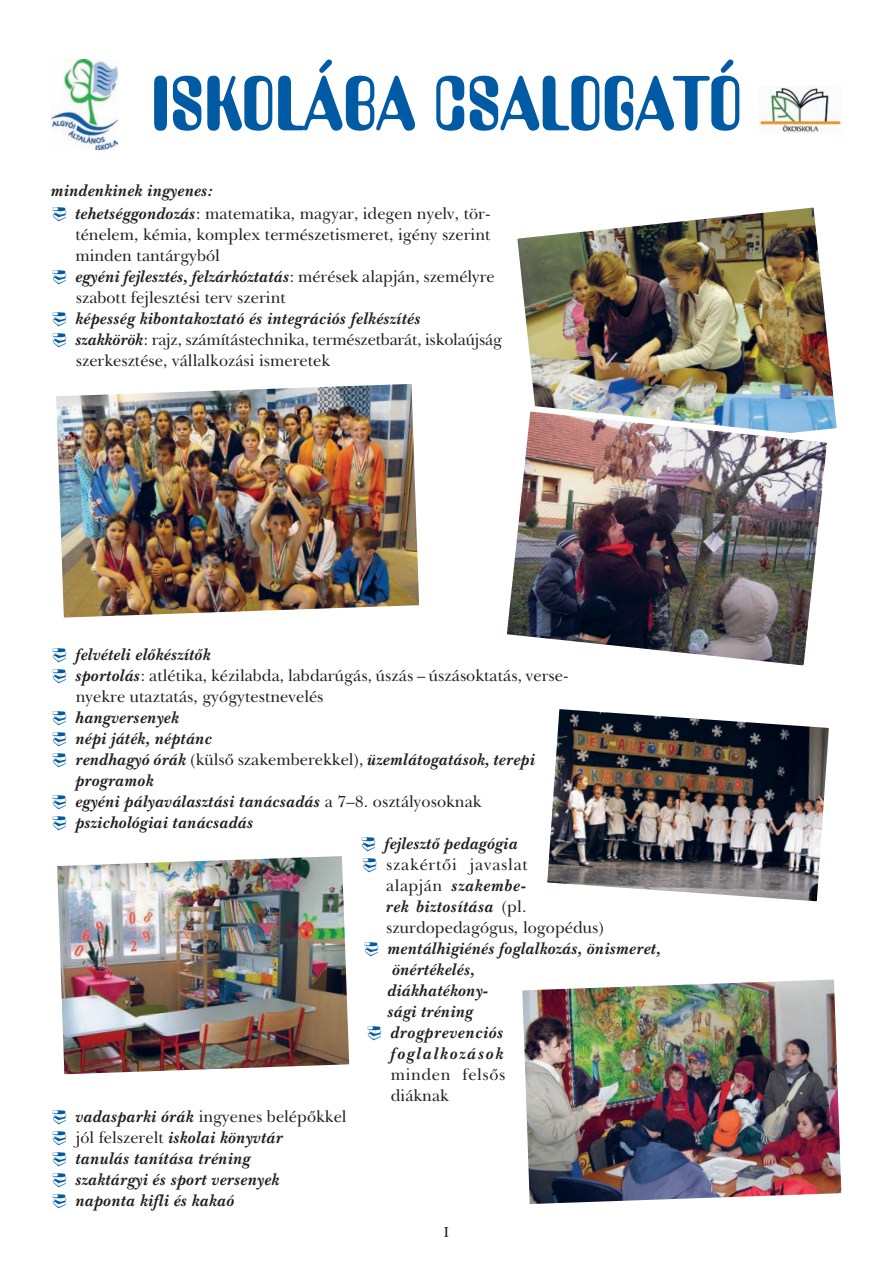
<style>
.page{position:relative;width:893px;height:1263px;background:#fff}
.page>*{position:absolute;margin:0;border:0;box-sizing:border-box;transform-origin:0 0}
.t1{font:75px "Hu Amelia Regular";color:#015aa4}
.t2{font:italic 16.5px/21px "Hu New Bskvll BT Bold";color:#231f20}
.t3{font:16.5px/21px "Hu New Bskvll BT Roman";color:#231f20}
.t4{font:16.5px/21px "Hu New Bskvll BT Roman";letter-spacing:.035em;color:#231f20}
.t5{font:16.5px "Hu New Bskvll BT Roman";letter-spacing:.045em;color:#231f20}
.t6{font:15px "Hu New Bskvll BT Roman";color:#231f20}
.s1{font-family:"Hu New Bskvll BT Bold";font-style:italic}
.s2{font-family:"Hu New Bskvll BT Roman";font-style:normal}
</style>
<div class="page">
<img style="left:517px;top:207px;width:317px;height:195px">
<img style="left:56px;top:384px;width:364px;height:234px">
<img style="left:51px;top:60px;width:67px;height:89px">
<img style="left:759px;top:87px;width:83px;height:45px">
<img style="left:57px;top:856px;width:293px;height:219px">
<img style="left:507px;top:402px;width:330px;height:264px">
<img style="left:547px;top:709px;width:282px;height:193px">
<img style="left:522px;top:979px;width:320px;height:225px">
<h1 class="t1" style="left:151px;top:60px;width:592px">ISKOLÁBA CSALOGATÓ</h1>
<p class="t2" style="left:51px;top:180px;width:164px">mindenkinek ingyenes:</p>
<p class="t3" style="left:75px;top:203px;width:417px;text-align:justify"><span class="s1">tehetséggondozás</span>: matematika, magyar, idegen nyelv, tör&shy;ténelem, kémia, komplex természetismeret, igény szerint minden tantárgyból</p>
<p class="t2" style="left:76px;top:266px;width:421px">egyéni fejlesztés, felzárkóztatás<span class="s2">: mérések alapján, személyre</span></p>
<p class="t3" style="left:76px;top:287px;width:212px">szabott fejlesztési terv szerint</p>
<p class="t2" style="left:76px;top:308px;width:347px">képesség kibontakoztató és integrációs felkészítés</p>
<p class="t3" style="left:76px;top:329px;width:428px"><span class="s1">szakkörök</span>: rajz, számítástechnika, természetbarát, iskolaújság szerkesztése, vállalkozási ismeretek</p>
<p class="t2" style="left:76px;top:644px;width:137px">felvételi elôkészítôk</p>
<p class="t3" style="left:76px;top:665px;width:494px"><span class="s1">sportolás</span>: atlétika, kézilabda, labdarúgás, úszás – úszásoktatás, verse&shy;nyekre utaztatás, gyógytestnevelés</p>
<p class="t2" style="left:76px;top:707px;width:105px">hangversenyek</p>
<p class="t2" style="left:76px;top:728px;width:138px">népi játék, néptánc</p>
<p class="t2" style="left:76px;top:749px;width:461px">rendhagyó órák <span class="s2">(külsô szakemberekkel),</span> üzemlátogatások, terepi</p>
<p class="t2" style="left:76px;top:770px;width:80px">programok</p>
<p class="t2" style="left:76px;top:791px;width:407px">egyéni pályaválasztási tanácsadás <span class="s2">a 7–8. osztályosoknak</span></p>
<p class="t2" style="left:76px;top:812px;width:179px">pszichológiai tanácsadás</p>
<p class="t2" style="left:385px;top:833px;width:135px">fejlesztô pedagógia</p>
<p class="t5" style="left:386px;top:854px;width:143px">szakértôi javaslat</p>
<p class="t2" style="left:386px;top:875px;width:142px"><span class="s2">alapján</span> szakembe&shy;rek biztosítása <span class="s2">(pl.</span></p>
<p class="t3" style="left:386px;top:917px;width:219px">szurdopedagógus, logopédus)</p>
<p class="t2" style="left:388px;top:938px;width:275px">mentálhigiénés foglalkozás, önismeret, önértékelés,<br>diákhatékony-<br>sági tréning<br>drogprevenciós<br>foglalkozások</p>
<p class="t4" style="left:391px;top:1064px;width:116px">minden felsôs diáknak</p>
<p class="t3" style="left:76px;top:1106px;width:272px"><span class="s1">vadasparki órák</span> ingyenes belépôkkel</p>
<p class="t2" style="left:76px;top:1127px;width:209px"><span class="s2">jól felszerelt</span> iskolai könyvtár tanulás tanítása tréning szaktárgyi és sport versenyek naponta kifli és kakaó</p>
<p class="t6" style="left:444px;top:1222px;width:7px">I</p>
</div>
